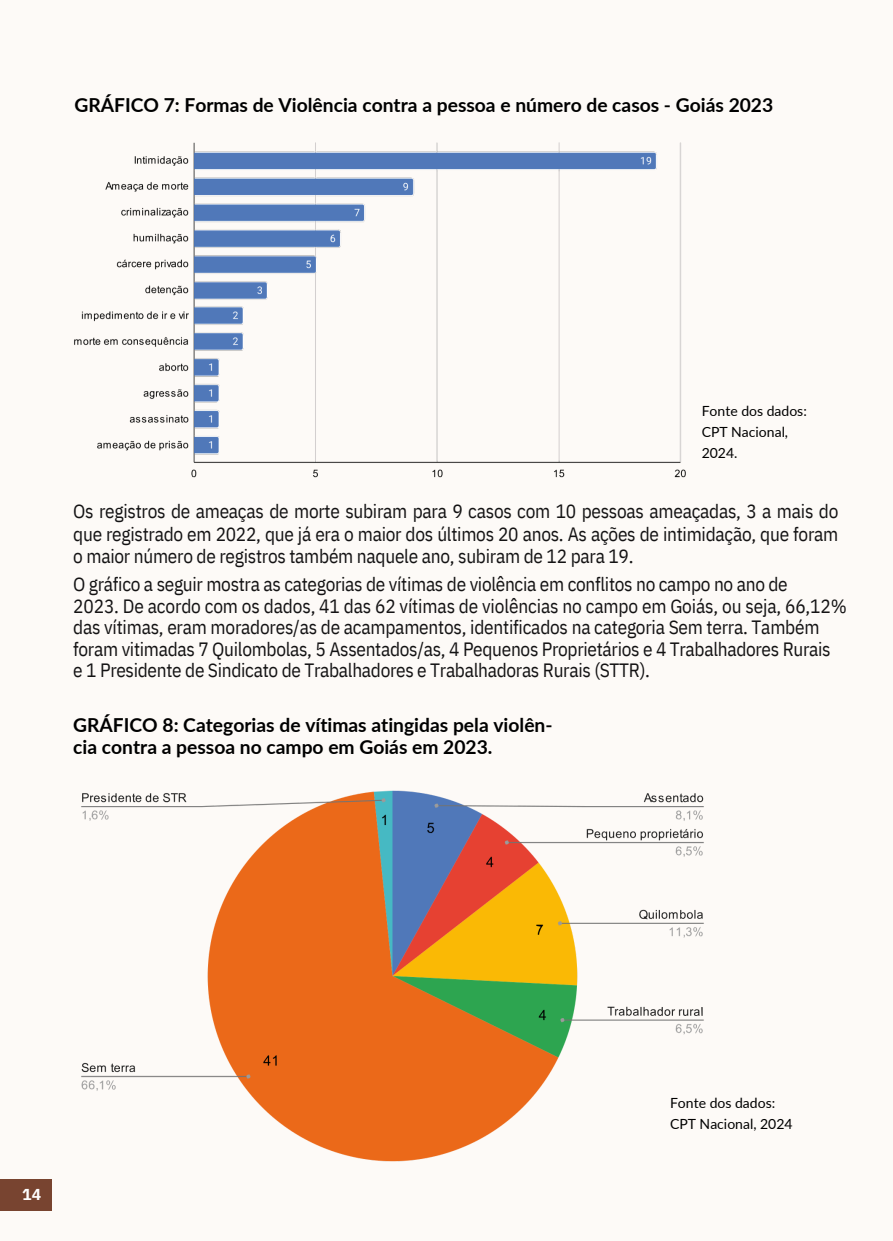
<style>
.page{position:relative;width:893px;height:1241px;background:#fff}
.page>*{position:absolute;margin:0;border:0;box-sizing:border-box;transform-origin:0 0}
.t1{font:19.25px/21.9px "IBM Plex Sans Cond";letter-spacing:-.015em;color:#141314;text-align:justify}
.t2{font:700 19.25px/22.4px "Lato";color:#000}
.t3{font:700 15.75px "IBM Plex Sans";color:#fff}
.t4{font:14px/21px "Lato";color:#000}
</style>
<div class="page">
<div style="left:0;top:0;width:892px;height:1240px;background:#fdfaf7"></div>
<div style="left:0;top:1179px;width:52px;height:31px;background:#784430"></div>
<img style="left:81px;top:790px;width:623px;height:372px">
<img style="left:74px;top:142px;width:612px;height:336px">
<p class="t2" style="left:74px;top:93px;width:700px">GRÁFICO 7: Formas de Violência contra a pessoa e número de casos - Goiás 2023</p>
<p class="t4" style="left:701px;top:400px;width:107px">Fonte dos dados:<br>CPT Nacional,<br>2024.</p>
<h2 class="t1" style="left:73px;top:500px;width:766px;line-height:22.4px">Os registros de ameaças de morte subiram para 9 casos com 10 pessoas ameaçadas, 3 a mais do que registrado em 2022, que já era o maior dos últimos 20 anos. As ações de intimidação, que foram o maior número de registros também naquele ano, subiram de 12 para 19.</h2>
<h2 class="t1" style="left:73px;top:572px;width:775px;text-align:left">O gráfico a seguir mostra as categorias de vítimas de violência em conflitos no campo no ano de<br>2023. De acordo com os dados, 41 das 62 vítimas de violências no campo em Goiás, ou seja, 66,12% das vítimas, eram moradores/as de acampamentos, identificados na categoria Sem terra. Também foram vitimadas 7 Quilombolas, 5 Assentados/as, 4 Pequenos Proprietários e 4 Trabalhadores Rurais</h2>
<h1 class="t1" style="left:73px;top:659px;width:578px">e 1 Presidente de Sindicato de Trabalhadores e Trabalhadoras Rurais (STTR).</h1>
<p class="t2" style="left:73px;top:712px;width:481px">GRÁFICO 8: Categorias de vítimas atingidas pela violên&shy;cia contra a pessoa no campo em Goiás em 2023.</p>
<p class="t3" style="left:22px;top:1184px;width:20px">14</p>
<p class="t4" style="left:670px;top:1091px;width:124px">Fonte dos dados:<br>CPT Nacional, 2024</p>
</div>
